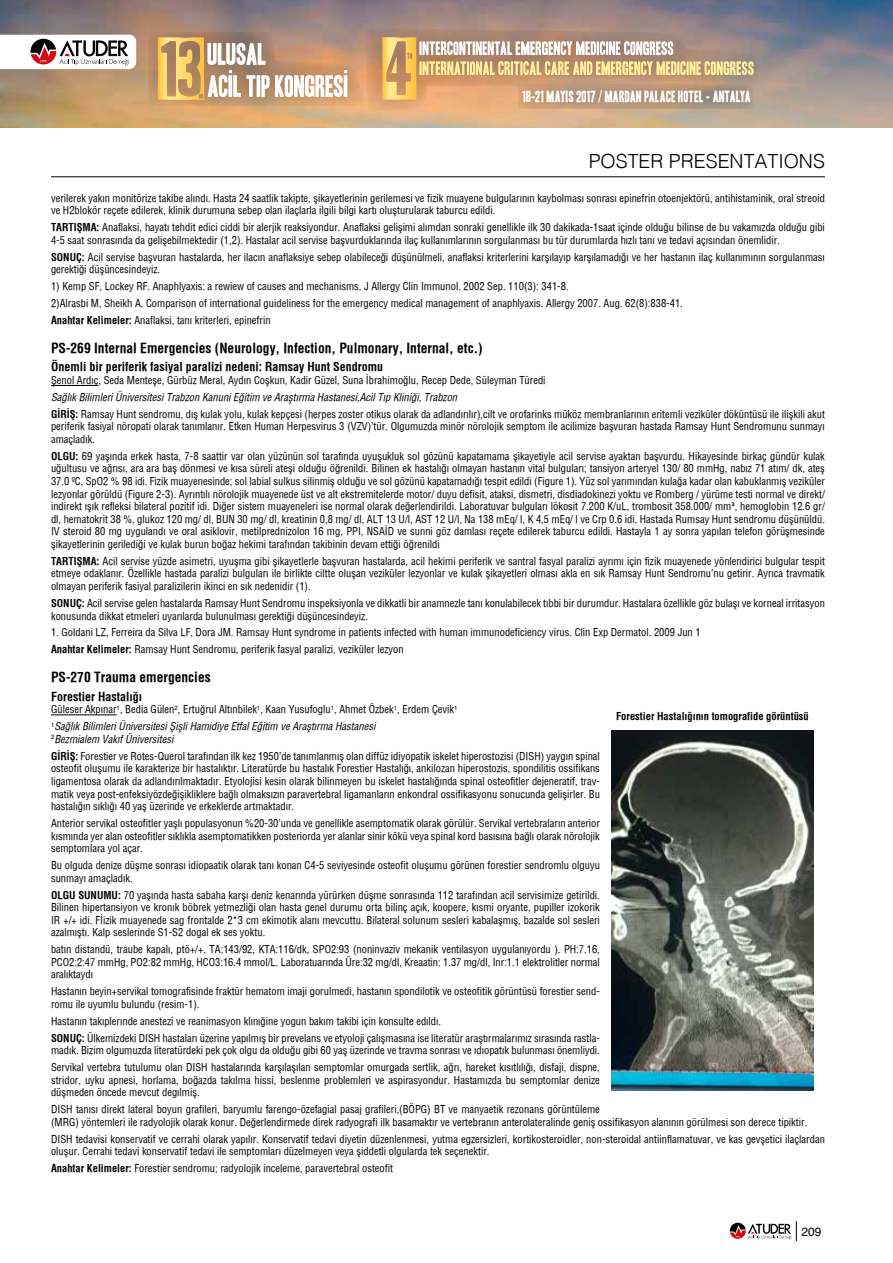
<style>
.page{position:relative;width:893px;height:1263px;background:#fff}
.page>*{position:absolute;margin:0;border:0;box-sizing:border-box;transform-origin:0 0}
.t1{font:300 19.5px "Helvetica";color:#000}
.t2{font:13.95px "Headline One HPLHS";letter-spacing:.01em;color:#fff}
.t3{font:700 13.5px "Helvetica Cond";color:#000}
.t4{font:700 12px "Helvetica Cond";color:#000}
.t5{font:12px "Helvetica";color:#000}
.t6{font:10.5px/12.6px "Helvetica Cond";color:#000}
.t7{font:700 10.5px "Helvetica Cond";color:#000}
.s1{font-weight:700}
.s2{font-style:italic}
.s3{font-family:"Calibri"}
</style>
<div class="page">
<hr style="left:51px;top:176px;width:774px;height:1px;background:#000">
<img style="left:0;top:0;width:893px;height:127px">
<svg style="left:0;top:35px;width:136px;height:34px"></svg>
<svg style="left:148px;top:28px;width:610px;height:85px;background:#caa682"></svg>
<svg style="left:518px;top:85px;width:235px;height:24px;background:#b39378"></svg>
<svg style="left:730px;top:1221px;width:67px;height:20px"></svg>
<hr style="left:51px;top:385px;width:48px;height:1px;background:#000">
<hr style="left:51px;top:715px;width:66px;height:1px;background:#000">
<img style="left:611px;top:731px;width:203px;height:360px">
<h2 class="t2" style="left:522px;top:90px;width:230px">18-21 MAYIS 2017 / MARDAN PALACE HOTEL - ANTALYA</h2>
<h1 class="t1" style="left:589px;top:144px;width:238px">POSTER PRESENTATIONS</h1>
<p class="t6" style="left:51px;top:191px;width:775px">verilerek yakın monitörize takibe alındı. Hasta 24 saatlik takipte, şikayetlerinin gerilemesi ve fizik muayene bulgularının kaybolması sonrası epinefrin otoenjektörü, antihistaminik, oral streoid ve H2blokör reçete edilerek, klinik durumuna sebep olan ilaçlarla ilgili bilgi kartı oluşturularak taburcu edildi.</p>
<p class="t6" style="left:51px;top:221px;width:775px"><span class="s1">TARTIŞMA:</span> Anaflaksi, hayatı tehdit edici ciddi bir alerjik reaksiyondur. Anaflaksi gelişimi alımdan sonraki genellikle ilk 30 dakikada-1saat içinde olduğu bilinse de bu vakamızda olduğu gibi<br>4-5 saat sonrasında da gelişebilmektedir (1,2). Hastalar acil servise başvurduklarında ilaç kullanımlarının sorgulanması bu tür durumlarda hızlı tanı ve tedavi açısından önemlidir.</p>
<p class="t6" style="left:51px;top:250px;width:775px"><span class="s1">SONUÇ:</span> Acil servise başvuran hastalarda, her ilacın anaflaksiye sebep olabileceği düşünülmeli, anaflaksi kriterlerini karşılayıp karşılamadığı ve her hastanın ilaç kullanımının sorgulanması gerektiği düşüncesindeyiz.</p>
<p class="t6" style="left:51px;top:278px;width:633px;line-height:16.8px">1) Kemp SF, Lockey RF. Anaphlyaxis: a rewiew of causes and mechanisms. J Allergy Clin Immunol. 2002 Sep. 110(3): 341-8.<br>2)Alrasbi M, Sheikh A. Comparison of international guideliness for the emergency medical management of anaphlyaxis. Allergy 2007. Aug. 62(8):838-41.<br><span class="s1">Anahtar Kelimeler:</span> Anaflaksi, tanı kriterleri, epinefrin</p>
<p class="t3" style="left:51px;top:340px;width:433px">PS-269 Internal Emergencies (Neurology, Infection, Pulmonary, Internal, etc.)</p>
<p class="t4" style="left:51px;top:360px;width:334px">Önemli bir periferik fasiyal paralizi nedeni: Ramsay Hunt Sendromu</p>
<p class="t6" style="left:51px;top:374px;width:496px">Şenol Ardıç, Seda Menteşe, Gürbüz Meral, Aydın Coşkun, Kadir Güzel, Suna İbrahimoğlu, Recep Dede, Süleyman Türedi</p>
<p class="t6" style="left:51px;top:388px;width:775px;line-height:16.8px"><span class="s2">Sağlık Bilimleri Üniversitesi Trabzon Kanuni Eğitim ve Araştırma Hastanesi,Acil Tıp Kliniği, Trabzon<br></span><span class="s1">GIRIŞ:</span> Ramsay Hunt sendromu, dış kulak yolu, kulak kepçesi (herpes zoster otikus olarak da adlandırılır),cilt ve orofarinks müköz membranlarının eritemli veziküler döküntüsü ile ilişkili akut</p>
<p class="t6" style="left:51px;top:420px;width:775px">periferik fasiyal nöropati olarak tanımlanır. Etken Human Herpesvirus 3 (VZV)’tür. Olgumuzda minör nörolojik semptom ile acilimize başvuran hastada Ramsay Hunt Sendromunu sunmayı amaçladık.</p>
<p class="t6" style="left:51px;top:449px;width:775px;text-align:justify"><span class="s1">OLGU:</span> 69 yaşında erkek hasta, 7-8 saattir var olan yüzünün sol tarafında uyuşukluk sol gözünü kapatamama şikayetiyle acil servise ayaktan başvurdu. Hikayesinde birkaç gündür kulak uğultusu ve ağrısı, ara ara baş dönmesi ve kısa süreli ateşi olduğu öğrenildi. Bilinen ek hastalığı olmayan hastanın vital bulguları; tansiyon arteryel 130/ 80 mmHg, nabız 71 atım/ dk, ateş 37.0 ºC, SpO2 % 98 idi. Fizik muayenesinde; sol labial sulkus silinmiş olduğu ve sol gözünü kapatamadığı tespit edildi (Figure 1). Yüz sol yarımından kulağa kadar olan kabuklanmış veziküler lezyonlar görüldü (Figure 2-3). Ayrıntılı nörolojik muayenede üst ve alt ekstremitelerde motor/ duyu defisit, ataksi, dismetri, disdiadokinezi yoktu ve Romberg / yürüme testi normal ve direkt/ indirekt ışık refleksi bilateral pozitif idi. Diğer sistem muayeneleri ise normal olarak değerlendirildi. Laboratuvar bulguları lökosit 7.200 K/uL, trombosit 358.000/ mm<span class="s3">³</span>, hemoglobin 12.6 gr/ dl, hematokrit 38 %, glukoz 120 mg/ dl, BUN 30 mg/ dl, kreatinin 0,8 mg/ dl, ALT 13 U/l, AST 12 U/l, Na 138 mEq/ l, K 4,5 mEq/ l ve Crp 0.6 idi. Hastada Rumsay Hunt sendromu düşünüldü.<br>IV steroid 80 mg uygulandı ve oral asiklovir, metilprednizolon 16 mg, PPI, NSAİD ve sunni göz damlası reçete edilerek taburcu edildi. Hastayla 1 ay sonra yapılan telefon görüşmesinde şikayetlerinin gerilediği ve kulak burun boğaz hekimi tarafından takibinin devam ettiği öğrenildi</p>
<p class="t6" style="left:51px;top:555px;width:775px;text-align:justify"><span class="s1">TARTIŞMA:</span> Acil servise yüzde asimetri, uyuşma gibi şikayetlerle başvuran hastalarda, acil hekimi periferik ve santral fasyal paralizi ayrımı için fizik muayenede yönlendirici bulgular tespit etmeye odaklanır. Özellikle hastada paralizi bulguları ile birlikte ciltte oluşan veziküler lezyonlar ve kulak şikayetleri olması akla en sık Ramsay Hunt Sendromu’nu getirir. Ayrıca travmatik olmayan periferik fasiyal paralizilerin ikinci en sık nedenidir (1).</p>
<p class="t6" style="left:51px;top:597px;width:775px"><span class="s1">SONUÇ:</span> Acil servise gelen hastalarda Ramsay Hunt Sendromu inspeksiyonla ve dikkatli bir anamnezle tanı konulabilecek tıbbi bir durumdur. Hastalara özellikle göz bulaşı ve korneal irritasyon konusunda dikkat etmeleri uyarılarda bulunulması gerektiği düşüncesindeyiz.</p>
<p class="t6" style="left:51px;top:624px;width:651px;line-height:16.8px">1. Goldani LZ, Ferreira da Silva LF, Dora JM. Ramsay Hunt syndrome in patients infected with human immunodeficiency virus. Clin Exp Dermatol. 2009 Jun 1<br><span class="s1">Anahtar Kelimeler:</span> Ramsay Hunt Sendromu, periferik fasyal paralizi, veziküler lezyon</p>
<p class="t3" style="left:51px;top:669px;width:161px">PS-270 Trauma emergencies</p>
<p class="t4" style="left:51px;top:689px;width:92px">Forestier Hastalığı</p>
<p class="t6" style="left:51px;top:701px;width:408px;line-height:16.8px">Güleser Akpınar<sup>1</sup>, Bedia Gülen<sup>2</sup>, Ertuğrul Altınbilek<sup>1</sup>, Kaan Yusufoglu<sup>1</sup>, Ahmet Özbek<sup>1</sup>, Erdem Çevik<sup>1<br>1</sup><span class="s2">Sağlık Bilimleri Üniversitesi Şişli Hamidiye Etfal Eğitim ve Araştırma Hastanesi</span></p>
<p class="t6" style="left:51px;top:730px;width:550px;line-height:16.8px"><sup>2</sup><span class="s2">Bezmialem Vakıf Üniversitesi<br></span><span class="s1">GIRIŞ:</span> Forestier ve Rotes-Querol tarafından ilk kez 1950’de tanımlanmış olan diffüz idiyopatik iskelet hiperostozisi (DISH) yaygın spinal</p>
<p class="t6" style="left:51px;top:762px;width:550px;text-align:justify">osteofit oluşumu ile karakterize bir hastalıktır. Literatürde bu hastalık Forestier Hastalığı, ankilozan hiperostozis, spondilitis ossifikans ligamentosa olarak da adlandırılmaktadır. Etyolojisi kesin olarak bilinmeyen bu iskelet hastalığında spinal osteofitler dejeneratif, trav&shy;matik veya post-enfeksiyözdeğişikliklere bağlı olmaksızın paravertebral ligamanların enkondral ossifikasyonu sonucunda gelişirler. Bu hastalığın sıklığı 40 yaş üzerinde ve erkeklerde artmaktadır.</p>
<p class="t6" style="left:51px;top:817px;width:550px;text-align:justify">Anterior servikal osteofitler yaşlı populasyonun %20-30’unda ve genellikle asemptomatik olarak görülür. Servikal vertebraların anterior kısmında yer alan osteofitler sıklıkla asemptomatikken posteriorda yer alanlar sinir kökü veya spinal kord basısına bağlı olarak nörolojik semptomlara yol açar.</p>
<p class="t6" style="left:51px;top:859px;width:550px">Bu olguda denize düşme sonrası idiopaatik olarak tanı konan C4-5 seviyesinde osteofit oluşumu görünen forestier sendromlu olguyu sunmayı amaçladık.</p>
<p class="t6" style="left:51px;top:888px;width:550px;text-align:justify"><span class="s1">OLGU SUNUMU:</span> 70 yaşında hasta sabaha karşı deniz kenarında yürürken düşme sonrasında 112 tarafından acil servisimize getirildi.<br>Bilinen hipertansiyon ve kronık böbrek yetmezliği olan hasta genel durumu orta bilinç açık, koopere, kısmi oryante, pupiller izokorik IR +/+ idi. Fİizik muayenede sag frontalde 2*3 cm ekimotik alanı mevcuttu. Bilateral solunum sesleri kabalaşmış, bazalde sol sesleri azalmıştı. Kalp seslerinde S1-S2 dogal ek ses yoktu.</p>
<p class="t6" style="left:51px;top:943px;width:550px;text-align:justify">batın distandü, traube kapalı, ptö+/+. TA:143/92, KTA:116/dk, SPO2:93 (noninvaziv mekanik ventilasyon uygulanıyordu ). PH:7.16, PCO2:2:47 mmHg, PO2:82 mmHg, HCO3:16.4 mmol/L. Laboratuarında Üre:32 mg/dl, Kreaatin: 1.37 mg/dl, Inr:1.1 elektrolitler normal aralıktaydı</p>
<p class="t6" style="left:51px;top:985px;width:550px">Hastanın beyin+servikal tomografisinde fraktür hematom imaji gorulmedi, hastanın spondilotik ve osteofitik görüntüsü forestier send&shy;romu ile uyumlu bulundu (resim-1).</p>
<p class="t6" style="left:51px;top:1012px;width:550px;line-height:16.8px">Hastanın takıplerınde anestezi ve reanimasyon klınığine yogun bakım takibi için konsulte edıldı.<br><span class="s1">SONUÇ:</span> Ülkemizdeki DISH hastaları üzerine yapılmış bir prevelans ve etyoloji çalışmasına ise literatür araştırmalarımız sırasında rastla-</p>
<p class="t6" style="left:51px;top:1042px;width:550px;line-height:16.8px">madık. Bizim olgumuzda literatürdeki pek çok olgu da olduğu gibi 60 yaş üzerinde ve travma sonrası ve ıdıopatık bulunması önemliydi.<br>Servikal vertebra tutulumu olan DISH hastalarında karşılaşılan semptomlar omurgada sertlik, ağrı, hareket kısıtlılığı, disfaji, dispne,</p>
<p class="t6" style="left:51px;top:1073px;width:550px">stridor, uyku apnesi, horlama, boğazda takılma hissi, beslenme problemleri ve aspirasyondur. Hastamızda bu semptomlar denize düşmeden öncede mevcut degılmiş.</p>
<p class="t6" style="left:51px;top:1103px;width:758px">DISH tanısı direkt lateral boyun grafileri, baryumlu farengo-özefagial pasaj grafileri,(BÖPG) BT ve manyaetik rezonans görüntüleme<br>(MRG) yöntemleri ile radyolojik olarak konur. Değerlendirmede direk radyografi ilk basamaktır ve vertebranın anterolateralinde geniş ossifikasyon alanının görülmesi son derece tipiktir.</p>
<p class="t6" style="left:51px;top:1132px;width:775px">DISH tedavisi konservatif ve cerrahi olarak yapılır. Konservatif tedavi diyetin düzenlenmesi, yutma egzersizleri, kortikosteroidler, non-steroidal antiinflamatuvar, ve kas gevşetici ilaçlardan oluşur. Cerrahi tedavi konservatif tedavi ile semptomları düzelmeyen veya şiddetli olgularda tek seçenektir.</p>
<p class="t6" style="left:51px;top:1162px;width:344px"><span class="s1">Anahtar Kelimeler:</span> Forestier sendromu; radyolojik inceleme, paravertebral osteofit</p>
<p class="t7" style="left:616px;top:710px;width:194px">Forestier Hastalığının tomografide görüntüsü</p>
<p class="t5" style="left:801px;top:1222px;width:22px">209</p>
</div>
